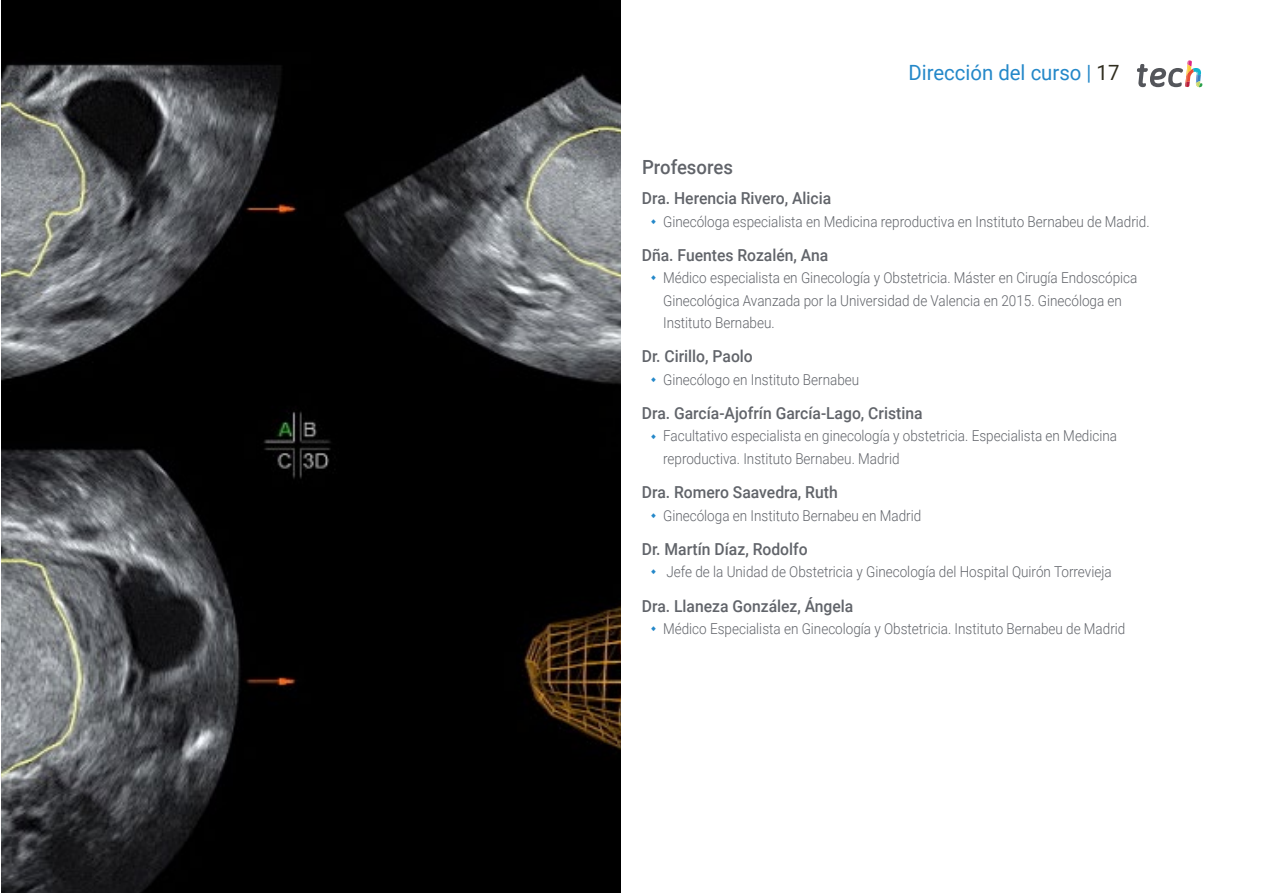
<style>
.page{position:relative;width:1263px;height:893px;background:#fff}
.page>*{position:absolute;margin:0;border:0;box-sizing:border-box;transform-origin:0 0}
.t1{font:21px "Roboto";color:#2488c9}
.t2{font:500 19.5px "Roboto";color:#61646a;scale:.95 1}
.t3{font:500 16.5px "Roboto";color:#61646a;scale:.95 1}
.t4{font:300 15px/22.5px "Roboto";color:#61646a;scale:.9 1}
.s1{color:#312e20}
</style>
<div class="page">
<img style="left:1px;top:0;width:620px;height:893px">
<svg style="left:1137px;top:61px;width:65px;height:27px"></svg>
<h1 class="t1" style="left:908px;top:57px;width:213px">Dirección del curso | <span class="s1">17</span></h1>
<h2 class="t2" style="left:642px;top:154px;width:97px">Profesores</h2>
<p class="t3" style="left:642px;top:187px;width:201px">Dra. Herencia Rivero, Alicia</p>
<p class="t4" style="left:663px;top:209px;width:542px">Ginecóloga especialista en Medicina reproductiva en Instituto Bernabeu de Madrid.</p>
<p class="t3" style="left:642px;top:243px;width:198px">Dña. Fuentes Rozalén, Ana</p>
<p class="t4" style="left:663px;top:266px;width:528px">Médico especialista en Ginecología y Obstetricia. Máster en Cirugía Endoscópica<br>Ginecológica Avanzada por la Universidad de Valencia en 2015. Ginecóloga en<br>Instituto Bernabeu.</p>
<p class="t3" style="left:642px;top:345px;width:118px">Dr. Cirillo, Paolo</p>
<p class="t4" style="left:663px;top:368px;width:219px">Ginecólogo en Instituto Bernabeu</p>
<p class="t3" style="left:642px;top:402px;width:297px">Dra. García-Ajofrín García-Lago, Cristina</p>
<p class="t4" style="left:663px;top:424px;width:506px">Facultativo especialista en ginecología y obstetricia. Especialista en Medicina reproductiva. Instituto Bernabeu. Madrid</p>
<p class="t3" style="left:642px;top:481px;width:208px">Dra. Romero Saavedra, Ruth</p>
<p class="t4" style="left:663px;top:503px;width:288px">Ginecóloga en Instituto Bernabeu en Madrid</p>
<p class="t3" style="left:642px;top:537px;width:176px">Dr. Martín Díaz, Rodolfo</p>
<p class="t4" style="left:666px;top:560px;width:496px">Jefe de la Unidad de Obstetricia y Ginecología del Hospital Quirón Torrevieja</p>
<p class="t3" style="left:642px;top:594px;width:224px">Dra. Llaneza González, Ángela</p>
<p class="t4" style="left:663px;top:617px;width:515px">Médico Especialista en Ginecología y Obstetricia. Instituto Bernabeu de Madrid</p>
</div>
